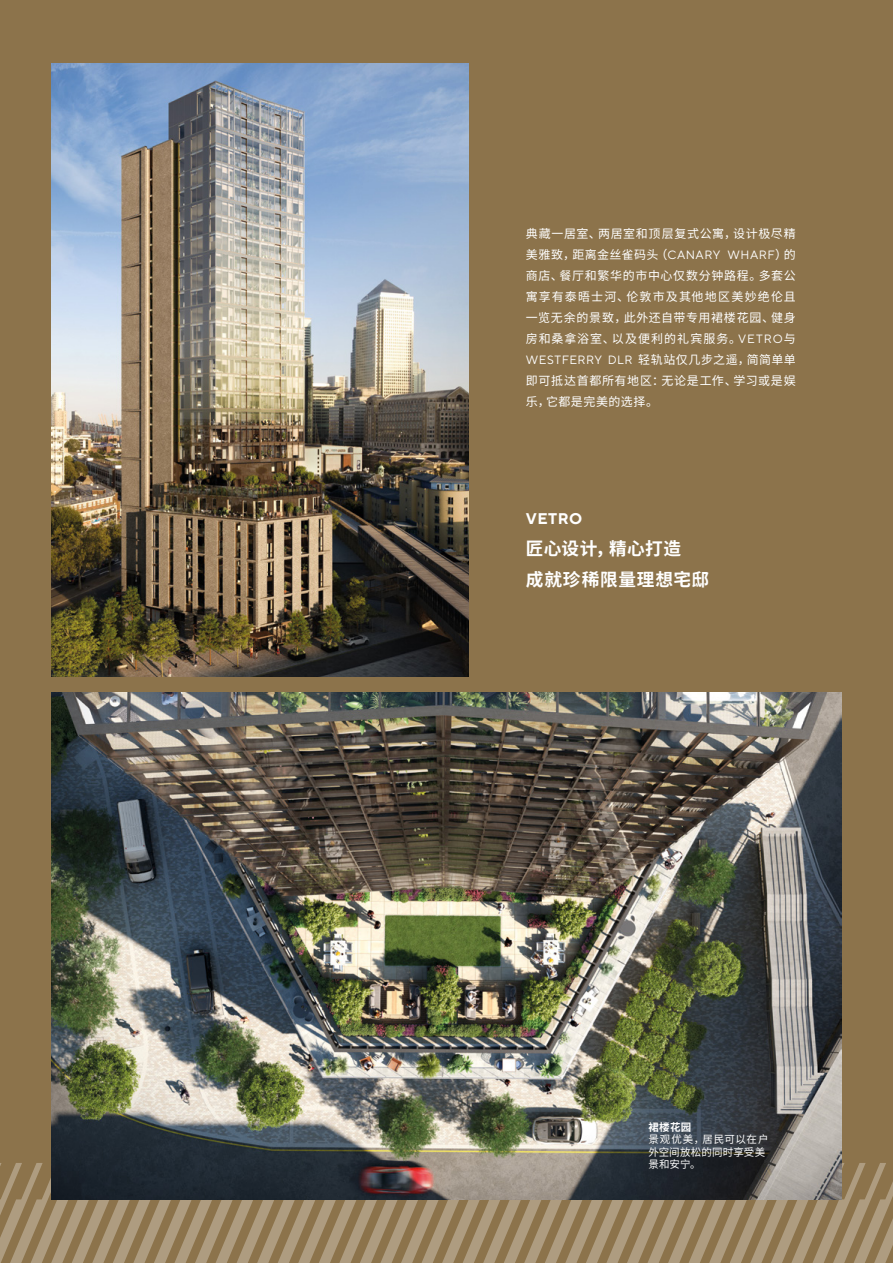
<style>
.page{position:relative;width:893px;height:1263px;background:#8c734b}
.page>*{position:absolute;margin:0;border:0;box-sizing:border-box;transform-origin:0 0}
.t1{font:700 17.7px/30.9px "Noto Sans Hans";letter-spacing:.04em;color:#fff}
.t2{font:700 15.45px "TT Norms Pro";letter-spacing:.025em;color:#fff}
.t3{font:12px/21px "Noto Sans Hans";letter-spacing:.055em;color:#fff;text-align:justify}
.t4{font:10.5px/12.6px "Noto Sans Hans";letter-spacing:.02em;color:#fff}
.t5{font:700 10.5px "Noto Sans Hans";color:#fff}
.s1{font-family:"TT Norms Pro"}
</style>
<div class="page">
<svg style="left:0;top:1163px;width:893px;height:100px"></svg>
<img style="left:51px;top:692px;width:791px;height:508px">
<img style="left:51px;top:64px;width:418px;height:612px">
<p class="t3" style="left:526px;top:223px;width:272px">典藏一居室、两居室和顶层复式公寓，设计极尽精美雅致，距离金丝雀码头（<span class="s1">CANARY WHARF</span>）的商店、餐厅和繁华的市中心仅数分钟路程。多套公寓享有泰晤士河、伦敦市及其他地区美妙绝伦且一览无余的景致，此外还自带专用裙楼花园、健身房和桑拿浴室、以及便利的礼宾服务。<span class="s1">VETRO</span>与<span class="s1">WESTFERRY DLR</span> 轻轨站仅几步之遥，简简单单即可抵达首都所有地区：无论是工作、学习或是娱乐，它都是完美的选择。</p>
<p class="t2" style="left:526px;top:509px;width:58px">VETRO</p>
<h1 class="t1" style="left:526px;top:534px;width:185px">匠心设计，精心打造<br>成就珍稀限量理想宅邸</h1>
<p class="t5" style="left:648px;top:1121px;width:44px">裙楼花园</p>
<p class="t4" style="left:648px;top:1133px;width:122px">景观优美，居民可以在户外空间放松的同时享受美景和安宁。</p>
</div>
